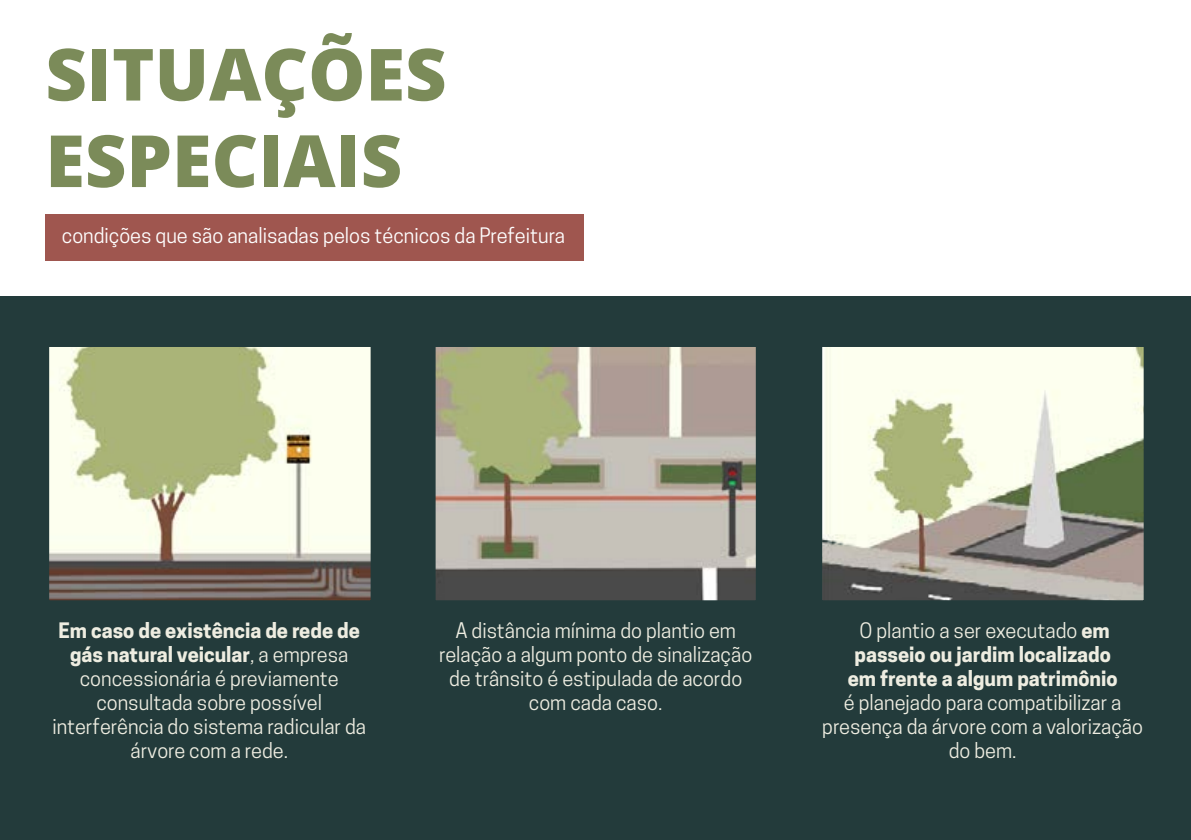
<style>
.page{position:relative;width:1191px;height:840px;background:#fff}
.page>*{position:absolute;margin:0;border:0;box-sizing:border-box;transform-origin:0 0}
.t1{font:800 72px/86.4px "Open Sans";color:#7b8b59}
.t2{font:20px/24px "Cooper Hewitt";color:#eeede1;text-align:center}
.t3{font:700 20px/24px "Cooper Hewitt";color:#eeede1;text-align:center}
.t4{font:20px "Cooper Hewitt";color:#fff}
.s1{font-weight:700}
.s2{font-weight:400}
</style>
<div class="page">
<div style="left:0;top:297px;width:1191px;height:542px;background:#233b3b"></div>
<img style="left:50px;top:347px;width:320px;height:252px">
<div style="left:47px;top:344px;width:326px;height:258px;border:2px solid #233b3b"></div>
<img style="left:436px;top:347px;width:319px;height:252px">
<div style="left:433px;top:344px;width:325px;height:258px;border:2px solid #233b3b"></div>
<img style="left:822px;top:347px;width:321px;height:252px">
<div style="left:819px;top:344px;width:327px;height:258px;border:2px solid #233b3b"></div>
<div style="left:45px;top:214px;width:539px;height:46px;background:#9f564f"></div>
<h1 class="t1" style="left:45px;top:27px;width:403px">SITUAÇÕES<br>ESPECIAIS</h1>
<p class="t4" style="left:62px;top:224px;width:505px">condições que são analisadas pelos técnicos da Prefeitura</p>
<p class="t2" style="left:52px;top:618px;width:315px"><span class="s1">Em caso de existência de rede de gás natural veicular</span>, a empresa concessionária é previamente consultada sobre possível interferência do sistema radicular da árvore com a rede.</p>
<p class="t2" style="left:439px;top:618px;width:314px">A distância mínima do plantio em relação a algum ponto de sinalização de trânsito é estipulada de acordo com cada caso.</p>
<p class="t3" style="left:847px;top:618px;width:271px"><span class="s2">O plantio a ser executado</span> em passeio ou jardim localizado em frente a algum patrimônio</p>
<p class="t2" style="left:822px;top:690px;width:322px">é planejado para compatibilizar a presença da árvore com a valorização do bem.</p>
</div>
